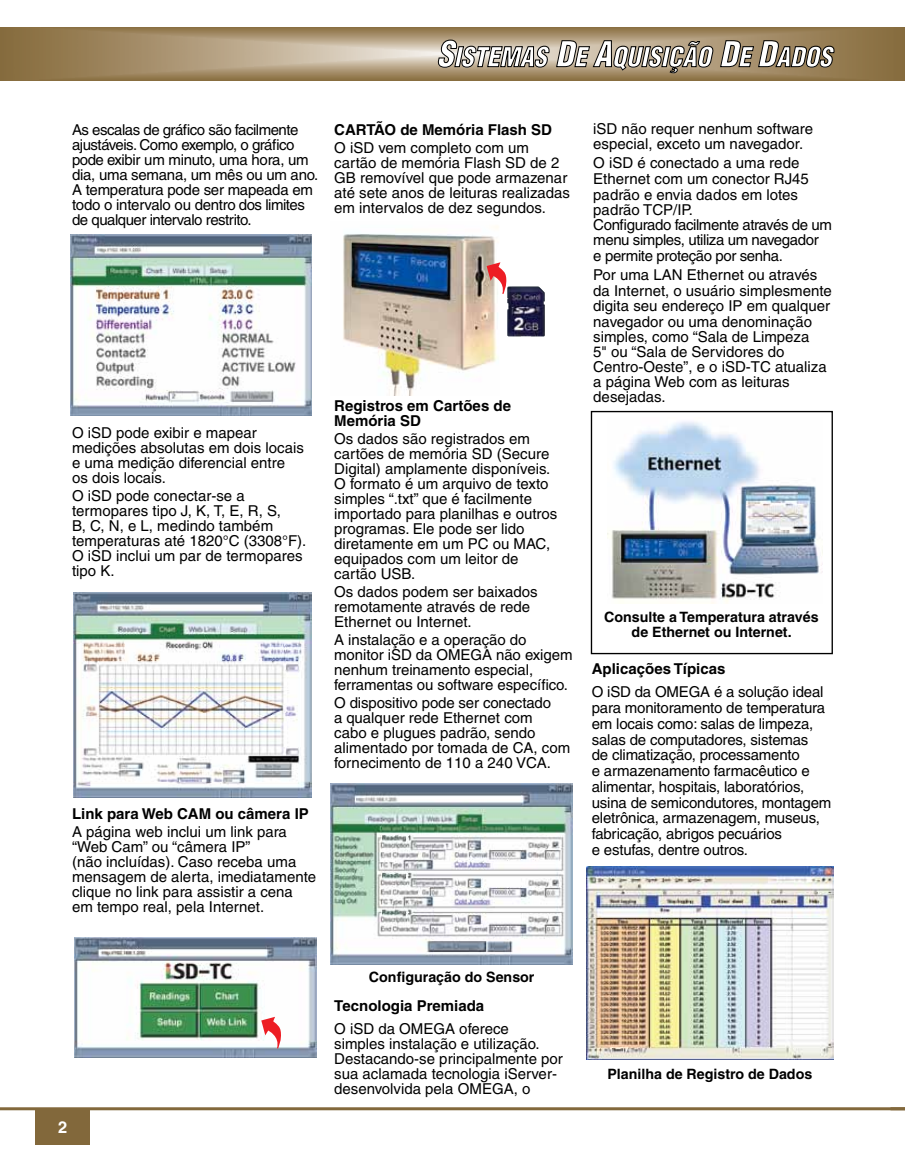
<style>
.page{position:relative;width:905px;height:1168px;background:#fff}
.page>*{position:absolute;margin:0;border:0;box-sizing:border-box;transform-origin:0 0}
.t1{font:italic 900 condensed 26.55px "Helvetica";color:#fff}
.t2{font:700 16.5px "Helvetica";color:#fff}
.t3{font:15px/15px "Helvetica";color:#000}
.t4{font:15px/15px "Helvetica";letter-spacing:-.03em;color:#000}
.t5{font:700 15px/15px "Helvetica";color:#000}
.t6{font:15px/15.8px "Helvetica";letter-spacing:-.025em;color:#000}
.t7{font:700 14.25px/15px "Helvetica";color:#000;text-align:center}
.s1{font-size:34.65px}
</style>
<div class="page">
<svg style="left:0;top:27px;width:904px;height:54px;background:#a28b66"></svg>
<hr style="left:0;top:1107px;width:904px;height:3px;background:#82683b">
<div style="left:36px;top:1108px;width:54px;height:36px;background:#82683b"></div>
<svg style="left:437px;top:40px;width:113px;height:28px;background:#a49a8c"></svg>
<svg style="left:556px;top:40px;width:157px;height:33px;background:#998b75"></svg>
<svg style="left:720px;top:40px;width:114px;height:27px;background:#7e6c4f"></svg>
<img style="left:73px;top:592px;width:239px;height:206px">
<div style="left:71px;top:232px;width:241px;height:186px;background:linear-gradient(to right,#fff,#fff)"></div>
<img style="left:71px;top:234px;width:241px;height:181px">
<img style="left:75px;top:937px;width:241px;height:121px">
<svg style="left:261px;top:1017px;width:21px;height:31px"></svg>
<img style="left:343px;top:226px;width:155px;height:169px">
<svg style="left:486px;top:262px;width:23px;height:32px"></svg>
<img style="left:586px;top:866px;width:247px;height:193px">
<div style="left:331px;top:780px;width:241px;height:189px;background:linear-gradient(to right,#fff,#fff)"></div>
<img style="left:331px;top:784px;width:241px;height:181px">
<img style="left:608px;top:421px;width:214px;height:182px">
<div style="left:590px;top:411px;width:242px;height:243px;border:1px solid #000"></div>
<h1 class="t1" style="left:437px;top:40px;width:396px"><span class="s1">S</span>ISTEMAS <span class="s1">D</span>E <span class="s1">A</span>QUISIÇÃO <span class="s1">D</span>E <span class="s1">D</span>ADOS</h1>
<p class="t4" style="left:72px;top:122px;width:248px">As escalas de gráfico são facilmente ajustáveis. Como exemplo, o gráfico pode exibir um minuto, uma hora, um dia, uma semana, um mês ou um ano.<br>A temperatura pode ser mapeada em todo o intervalo ou dentro dos limites de qualquer intervalo restrito.</p>
<p class="t5" style="left:334px;top:122px;width:219px">CARTÃO de Memória Flash SD</p>
<p class="t3" style="left:334px;top:140px;width:237px">O iSD vem completo com um cartão de memória Flash SD de 2<br>GB removível que pode armazenar até sete anos de leituras realizadas em intervalos de dez segundos.</p>
<p class="t3" style="left:72px;top:425px;width:233px">O iSD pode exibir e mapear medições absolutas em dois locais e uma medição diferencial entre os dois locais.</p>
<p class="t3" style="left:72px;top:488px;width:236px">O iSD pode conectar-se a termopares tipo J, K, T, E, R, S,<br>B, C, N, e L, medindo também temperaturas até 1820°C (3308°F).<br>O iSD inclui um par de termopares tipo K.</p>
<p class="t5" style="left:72px;top:806px;width:238px">Link para Web CAM ou câmera IP</p>
<p class="t3" style="left:72px;top:824px;width:246px">A página web inclui um link para “Web Cam” ou “câmera IP”<br>(não incluídas). Caso receba uma mensagem de alerta, imediatamente clique no link para assistir a cena em tempo real, pela Internet.</p>
<p class="t5" style="left:334px;top:398px;width:178px">Registros em Cartões de<br>Memória SD</p>
<p class="t3" style="left:334px;top:431px;width:225px">Os dados são registrados em cartões de memória SD (Secure<br>Digital) amplamente disponíveis.<br>O formato é um arquivo de texto simples “.txt” que é facilmente importado para planilhas e outros programas. Ele pode ser lido diretamente em um PC ou MAC, equipados com um leitor de cartão USB.</p>
<p class="t3" style="left:334px;top:584px;width:205px">Os dados podem ser baixados remotamente através de rede<br>Ethernet ou Internet.</p>
<p class="t3" style="left:334px;top:632px;width:240px">A instalação e a operação do monitor iSD da OMEGA não exigem nenhum treinamento especial, ferramentas ou software específico.</p>
<p class="t3" style="left:334px;top:695px;width:237px">O dispositivo pode ser conectado<br>a qualquer rede Ethernet com<br>cabo e plugues padrão, sendo alimentado por tomada de CA, com fornecimento de 110 a 240 VCA.</p>
<p class="t3" style="left:593px;top:121px;width:221px">iSD não requer nenhum software especial, exceto um navegador.</p>
<p class="t3" style="left:593px;top:155px;width:217px;line-height:15.8px">O iSD é conectado a uma rede<br>Ethernet com um conector RJ45 padrão e envia dados em lotes padrão TCP/IP.</p>
<p class="t6" style="left:593px;top:216px;width:240px">Configurado facilmente através de um menu simples, utiliza um navegador<br>e permite proteção por senha.</p>
<p class="t3" style="left:593px;top:267px;width:240px">Por uma LAN Ethernet ou através da Internet, o usuário simplesmente digita seu endereço IP em qualquer navegador ou uma denominação simples, como “Sala de Limpeza<br>5" ou “Sala de Servidores do<br>Centro-Oeste”, e o iSD-TC atualiza a página Web com as leituras desejadas.</p>
<p class="t7" style="left:604px;top:609px;width:216px">Consulte a Temperatura através de Ethernet ou Internet.</p>
<p class="t5" style="left:591px;top:661px;width:135px">Aplicações Típicas</p>
<p class="t3" style="left:591px;top:684px;width:241px;line-height:15.8px">O iSD da OMEGA é a solução ideal para monitoramento de temperatura em locais como: salas de limpeza, salas de computadores, sistemas<br>de climatização, processamento<br>e armazenamento farmacêutico e alimentar, hospitais, laboratórios, usina de semicondutores, montagem eletrônica, armazenagem, museus, fabricação, abrigos pecuários<br>e estufas, dentre outros.</p>
<p class="t2" style="left:58px;top:1117px;width:11px">2</p>
<p class="t7" style="left:369px;top:969px;width:167px">Configuração do Sensor</p>
<p class="t5" style="left:334px;top:998px;width:151px">Tecnologia Premiada</p>
<p class="t3" style="left:334px;top:1021px;width:230px">O iSD da OMEGA oferece simples instalação e utilização.<br>Destacando-se principalmente por sua aclamada tecnologia iServer&shy;desenvolvida pela OMEGA, o</p>
<p class="t7" style="left:607px;top:1066px;width:206px">Planilha de Registro de Dados</p>
</div>
